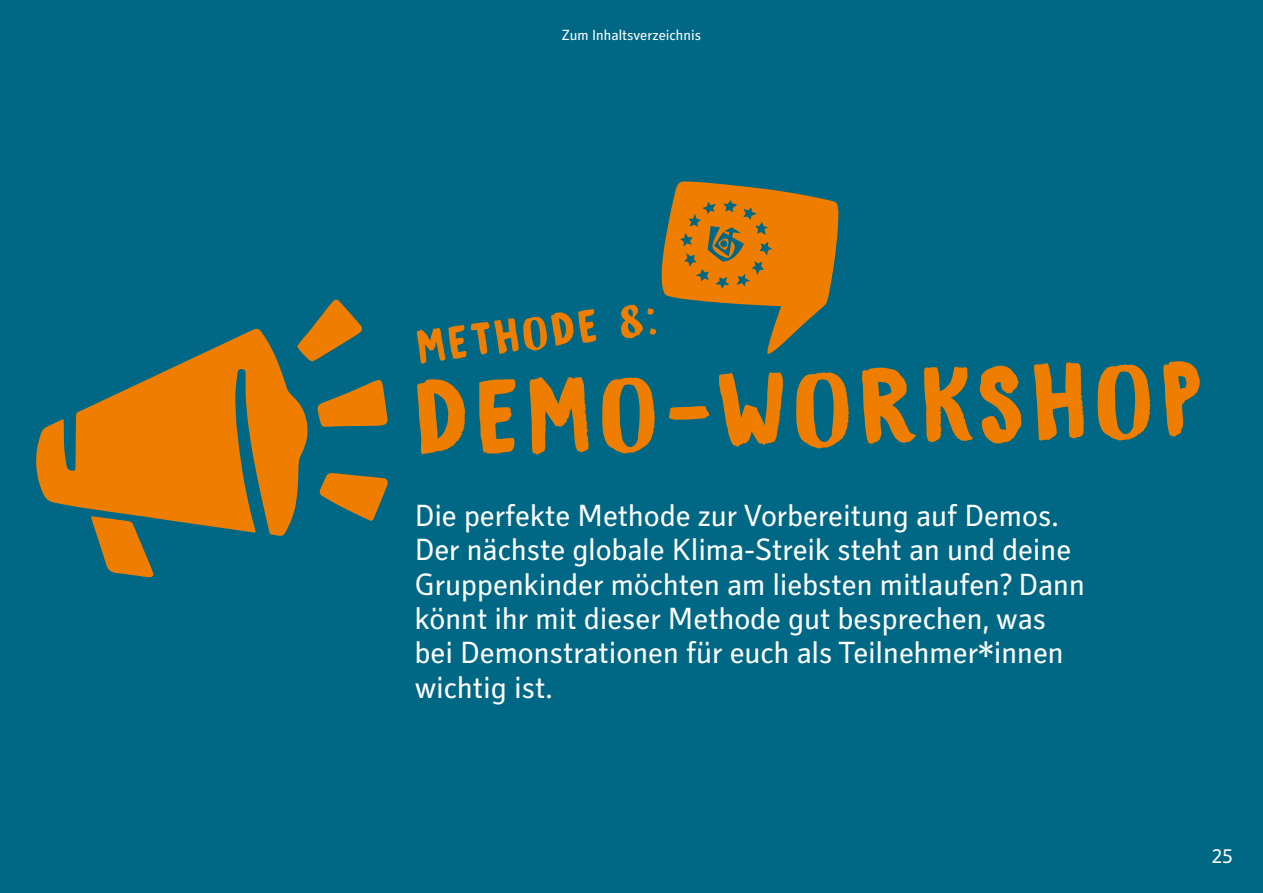
<style>
.page{position:relative;width:1263px;height:893px;background:#006884}
.page>*{position:absolute;margin:0;border:0;box-sizing:border-box;transform-origin:0 0}
.t1{font:108.9px "DK Bygone";color:#ef7d00}
.t2{font:48px "DK Bygone";color:#ef7d00}
.t3{font:31.2px/34.3px "Secca Kj G";color:#fff}
.t4{font:21px "Secca Kj G";color:#fff}
.t5{font:15px "Secca Kj G";color:#fff}
</style>
<div class="page">
<svg style="left:36px;top:328px;width:272px;height:208px;fill:#ef7d00"></svg>
<svg style="left:91px;top:516px;width:63px;height:61px"></svg>
<svg style="left:318px;top:380px;width:70px;height:47px"></svg>
<svg style="left:320px;top:473px;width:68px;height:48px"></svg>
<svg style="left:297px;top:299px;width:65px;height:62px"></svg>
<svg style="left:662px;top:181px;width:176px;height:173px"></svg>
<p class="t5" style="left:562px;top:27px;width:141px">Zum Inhaltsverzeichnis</p>
<h2 class="t2" style="left:414px;top:321px;width:241px;rotate:-7deg">METHODE 8:</h2>
<h1 class="t1" style="left:413px;top:363px;width:788px;rotate:-2deg">DEMO-WORKSHOP</h1>
<p class="t3" style="left:415px;top:499px;width:672px">Die perfekte Methode zur Vorbereitung auf Demos.<br>Der nächste globale Klima-Streik steht an und deine Gruppenkinder möchten am liebsten mitlaufen? Dann könnt ihr mit dieser Methode gut besprechen, was bei Demonstrationen für euch als Teilnehmer*innen wichtig ist.</p>
<p class="t4" style="left:1211px;top:844px;width:23px">25</p>
</div>
